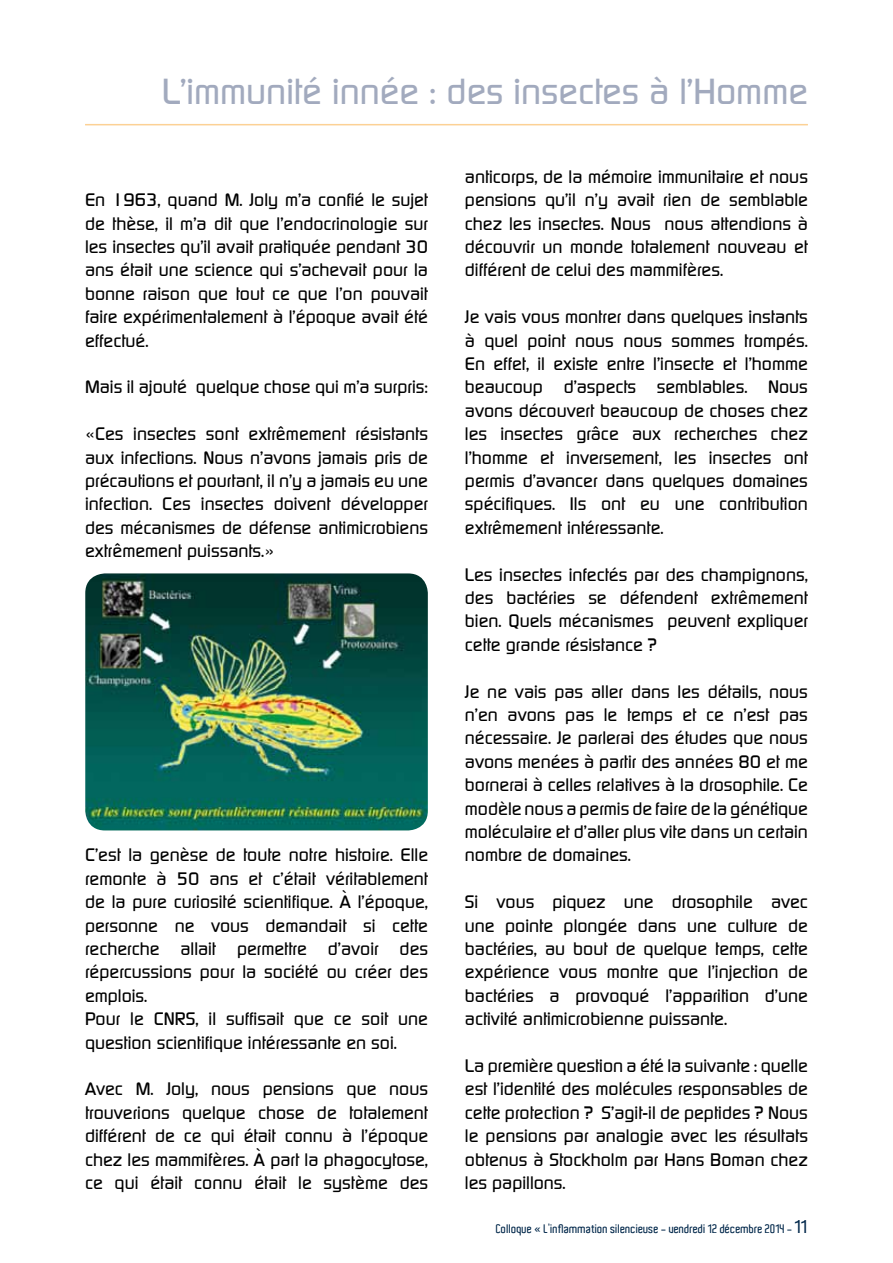
<style>
.page{position:relative;width:893px;height:1263px;background:#fff}
.page>*{position:absolute;margin:0;border:0;box-sizing:border-box;transform-origin:0 0}
.t1{font:500 36px "Continuum";color:#a2aabe}
.t2{font:500 18px/23.4px "Continuum";color:#000;text-align:justify}
.t3{font:600 12px "Aldo";color:#00274a}
.s1{font-size:18px}
</style>
<div class="page">
<hr style="left:85px;top:124px;width:723px;height:1px;background:#fcd195">
<img style="left:85px;top:573px;width:343px;height:257px">
<h1 class="t1" style="left:162px;top:68px;width:648px">L’immunité innée : des insectes à l’Homme</h1>
<p class="t2" style="left:85px;top:188px;width:345px">En 1963, quand M. Joly m’a confié le sujet de thèse, il m’a dit que l’endocrinologie sur les insectes qu’il avait pratiquée pendant 30 ans était une science qui s’achevait pour la bonne raison que tout ce que l’on pouvait faire expérimentalement à l’époque avait été effectué.</p>
<p class="t2" style="left:85px;top:375px;width:345px">Mais il ajouté quelque chose qui m’a surpris:</p>
<p class="t2" style="left:85px;top:422px;width:345px">«Ces insectes sont extrêmement résistants aux infections. Nous n’avons jamais pris de précautions et pourtant, il n’y a jamais eu une infection. Ces insectes doivent développer des mécanismes de défense antimicrobiens extrêmement puissants.»</p>
<p class="t2" style="left:85px;top:843px;width:345px;text-align:left">C’est la genèse de toute notre histoire. Elle remonte à 50 ans et c’était véritablement de la pure curiosité scientifique. À l’époque, personne ne vous demandait si cette recherche allait permettre d’avoir des répercussions pour la société ou créer des emplois.<br>Pour le CNRS, il suffisait que ce soit une question scientifique intéressante en soi.</p>
<p class="t2" style="left:85px;top:1077px;width:345px">Avec M. Joly, nous pensions que nous trouverions quelque chose de totalement différent de ce qui était connu à l’époque chez les mammifères. À part la phagocytose, ce qui était connu était le système des</p>
<p class="t2" style="left:465px;top:164px;width:345px">anticorps, de la mémoire immunitaire et nous pensions qu’il n’y avait rien de semblable chez les insectes. Nous nous attendions à découvrir un monde totalement nouveau et différent de celui des mammifères.</p>
<p class="t2" style="left:465px;top:305px;width:345px">Je vais vous montrer dans quelques instants à quel point nous nous sommes trompés.<br>En effet, il existe entre l’insecte et l’homme beaucoup d’aspects semblables. Nous avons découvert beaucoup de choses chez les insectes grâce aux recherches chez l’homme et inversement, les insectes ont permis d’avancer dans quelques domaines spécifiques. Ils ont eu une contribution extrêmement intéressante.</p>
<p class="t2" style="left:465px;top:562px;width:345px">Les insectes infectés par des champignons, des bactéries se défendent extrêmement bien. Quels mécanismes peuvent expliquer cette grande résistance ?</p>
<p class="t2" style="left:465px;top:679px;width:345px">Je ne vais pas aller dans les détails, nous n’en avons pas le temps et ce n’est pas nécessaire. Je parlerai des études que nous avons menées à partir des années 80 et me bornerai à celles relatives à la drosophile. Ce modèle nous a permis de faire de la génétique moléculaire et d’aller plus vite dans un certain nombre de domaines.</p>
<p class="t2" style="left:465px;top:890px;width:345px">Si vous piquez une drosophile avec une pointe plongée dans une culture de bactéries, au bout de quelque temps, cette expérience vous montre que l’injection de bactéries a provoqué l’apparition d’une activité antimicrobienne puissante.</p>
<p class="t2" style="left:465px;top:1053px;width:345px">La première question a été la suivante : quelle est l’identité des molécules responsables de cette protection ? S’agit-il de peptides ? Nous le pensions par analogie avec les résultats obtenus à Stockholm par Hans Boman chez les papillons.</p>
<p class="t3" style="left:496px;top:1222px;width:313px">Colloque « L’inflammation silencieuse - vendredi 12 décembre 2014 - <span class="s1">11</span></p>
</div>
